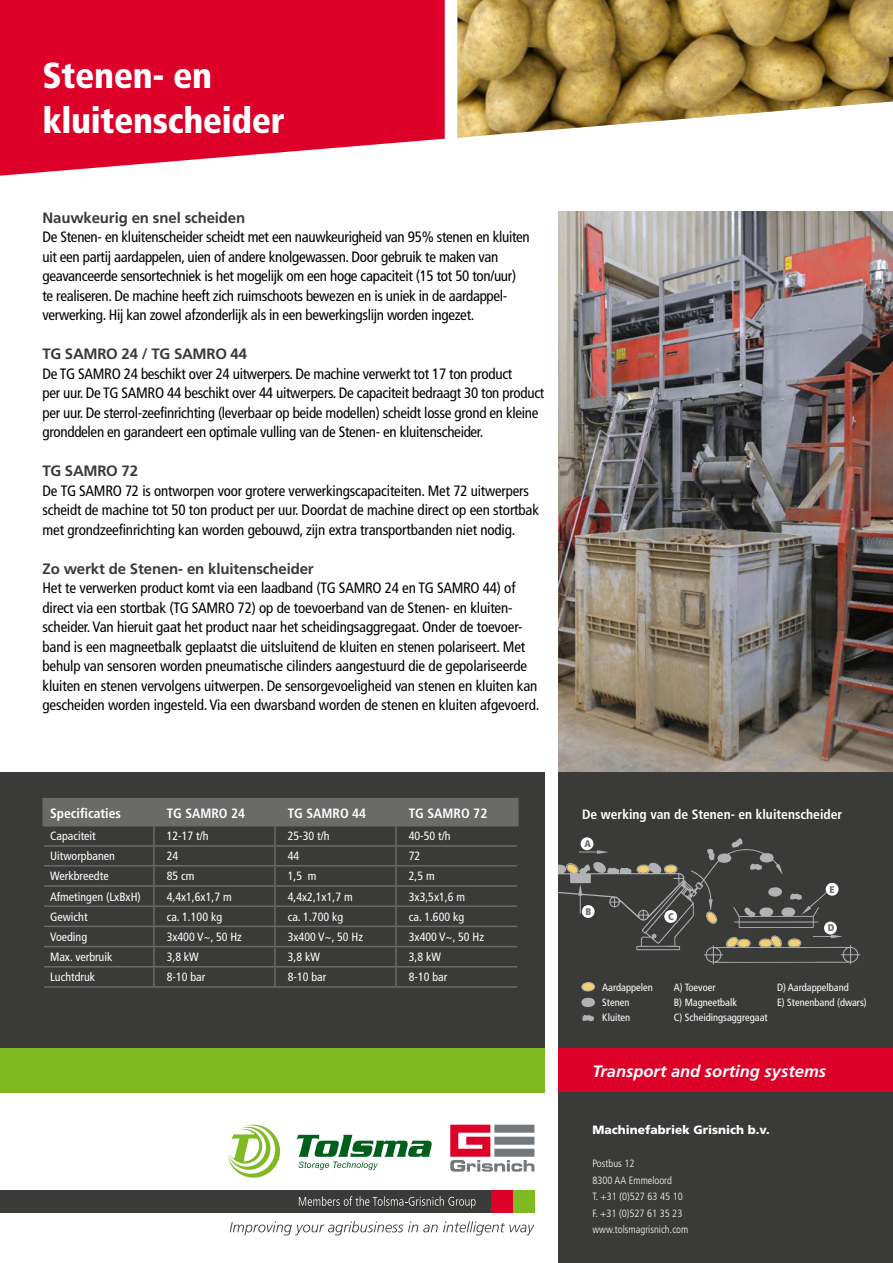
<style>
.page{position:relative;width:893px;height:1263px;background:#fff}
.page>*{position:absolute;margin:0;border:0;box-sizing:border-box;transform-origin:0 0}
.t1{font:900 condensed 36px/45px "Frutiger";letter-spacing:-.01em;color:#fff}
.t2{font:italic 700 16.5px "Frutiger";color:#fff}
.Platte_tekst{font:condensed 15px/19.5px "Frutiger";letter-spacing:-.01em;color:#000}
.Platte_tekst-2{font:700 15px "Frutiger";letter-spacing:-.01em;color:#3a3a39}
.t3{font:700 condensed 13.5px "Frutiger";color:#fff}
.t4{font:condensed 12px "Frutiger";color:#fff}
.t5{font:900 12px "Frutiger";color:#fff}
.t6{font:condensed 10.5px "Frutiger";color:#fff}
.t7{font:300 condensed 10.5px "Frutiger";color:#fff}
.t8{font:900 condensed 9.6px "Frutiger";color:#6e6e6e}
</style>
<div class="page">
<div style="left:0;top:772px;width:558px;height:306px;background:#3a3a39"></div>
<div style="left:558px;top:771px;width:335px;height:278px;background:#3a3a39"></div>
<div style="left:558px;top:1049px;width:335px;height:44px;background:#dd0028"></div>
<div style="left:0;top:1049px;width:545px;height:44px;background:#7fba23"></div>
<img style="left:558px;top:211px;width:335px;height:560px">
<svg style="left:0;top:0;width:445px;height:176px;background:#e01b3f"></svg>
<img style="left:457px;top:0;width:436px;height:138px">
<div style="left:549px;top:1093px;width:344px;height:170px;background:#3a3a39"></div>
<hr style="left:43px;top:798px;width:111px;height:3px;background:#6a6a69">
<hr style="left:43px;top:801px;width:3px;height:24px;background:#6a6a69">
<hr style="left:154px;top:798px;width:121px;height:3px;background:#6a6a69">
<hr style="left:275px;top:798px;width:121px;height:3px;background:#6a6a69">
<hr style="left:396px;top:798px;width:123px;height:3px;background:#6a6a69">
<hr style="left:516px;top:801px;width:3px;height:24px;background:#6a6a69">
<hr style="left:43px;top:825px;width:111px;height:1px;background:#6a6a69">
<hr style="left:396px;top:825px;width:123px;height:1px;background:#6a6a69">
<svg style="left:44px;top:801px;width:473px;height:185px"></svg>
<hr style="left:44px;top:986px;width:110px;height:2px;background:#6a6a69">
<hr style="left:154px;top:986px;width:121px;height:2px;background:#6a6a69">
<hr style="left:275px;top:986px;width:121px;height:2px;background:#6a6a69">
<hr style="left:396px;top:986px;width:121px;height:2px;background:#6a6a69">
<svg style="left:297px;top:1135px;width:135px;height:35px"></svg>
<svg style="left:227px;top:1125px;width:53px;height:52px"></svg>
<div style="left:491px;top:1191px;width:22px;height:22px;background:#dd0028"></div>
<div style="left:513px;top:1191px;width:21px;height:22px;background:#7fba23"></div>
<div style="left:0;top:1191px;width:491px;height:22px;background:#3a3a39"></div>
<svg style="left:299px;top:1196px;width:177px;height:12px"></svg>
<svg style="left:450px;top:1125px;width:84px;height:47px"></svg>
<svg style="left:230px;top:1221px;width:304px;height:14px"></svg>
<div style="left:545px;top:754px;width:13px;height:509px;background:#fff"></div>
<svg style="left:581px;top:982px;width:14px;height:25px"></svg>
<svg style="left:582px;top:1015px;width:12px;height:6px"></svg>
<svg style="left:558px;top:838px;width:302px;height:127px"></svg>
<div style="left:826px;top:883px;width:12px;height:13px;background:#fff;border-radius:50%"></div>
<div style="left:824px;top:922px;width:13px;height:12px;background:#fff;border-radius:50%"></div>
<div style="left:664px;top:910px;width:13px;height:13px;background:#fff;border-radius:50%"></div>
<div style="left:582px;top:905px;width:13px;height:13px;background:#fff;border-radius:50%"></div>
<div style="left:581px;top:837px;width:12px;height:13px;background:#fff;border-radius:50%"></div>
<p class="t1" style="left:43px;top:53px;width:244px">Stenen- en kluitenscheider</p>
<p class="Platte_tekst-2" style="left:43px;top:209px;width:204px">Nauwkeurig en snel scheiden</p>
<p class="Platte_tekst" style="left:43px;top:227px;width:489px">De Stenen- en kluitenscheider scheidt met een nauwkeurigheid van 95% stenen en kluiten uit een partij aardappelen, uien of andere knolgewassen. Door gebruik te maken van geavanceerde sensortechniek is het mogelijk om een hoge capaciteit (15 tot 50 ton/uur) te realiseren. De machine heeft zich ruimschoots bewezen en is uniek in de aardappel&shy;verwerking. Hij kan zowel afzonderlijk als in een bewerkingslijn worden ingezet.</p>
<p class="Platte_tekst-2" style="left:43px;top:345px;width:206px">TG SAMRO 24 / TG SAMRO 44</p>
<p class="Platte_tekst" style="left:43px;top:364px;width:503px">De TG SAMRO 24 beschikt over 24 uitwerpers. De machine verwerkt tot 17 ton product<br>per uur. De TG SAMRO 44 beschikt over 44 uitwerpers. De capaciteit bedraagt 30 ton product per uur. De sterrol-zeefinrichting (leverbaar op beide modellen) scheidt losse grond en kleine gronddelen en garandeert een optimale vulling van de Stenen- en kluitenscheider.</p>
<p class="Platte_tekst-2" style="left:43px;top:462px;width:97px">TG SAMRO 72</p>
<p class="Platte_tekst" style="left:43px;top:481px;width:498px">De TG SAMRO 72 is ontworpen voor grotere verwerkingscapaciteiten. Met 72 uitwerpers scheidt de machine tot 50 ton product per uur. Doordat de machine direct op een stortbak met grondzeefinrichting kan worden gebouwd, zijn extra transportbanden niet nodig.</p>
<p class="Platte_tekst-2" style="left:43px;top:560px;width:273px">Zo werkt de Stenen- en kluitenscheider</p>
<p class="Platte_tekst" style="left:43px;top:578px;width:498px">Het te verwerken product komt via een laadband (TG SAMRO 24 en TG SAMRO 44) of direct via een stortbak (TG SAMRO 72) op de toevoerband van de Stenen- en kluiten&shy;scheider. Van hieruit gaat het product naar het scheidingsaggregaat. Onder de toevoer&shy;band is een magneetbalk geplaatst die uitsluitend de kluiten en stenen polariseert. Met behulp van sensoren worden pneumatische cilinders aangestuurd die de gepolariseerde kluiten en stenen vervolgens uitwerpen. De sensorgevoeligheid van stenen en kluiten kan gescheiden worden ingesteld. Via een dwarsband worden de stenen en kluiten afgevoerd.</p>
<p class="t3" style="left:50px;top:805px;width:73px">Specificaties</p>
<p class="t3" style="left:167px;top:805px;width:80px">TG SAMRO 24</p>
<p class="t3" style="left:288px;top:805px;width:80px">TG SAMRO 44</p>
<p class="t3" style="left:409px;top:805px;width:80px">TG SAMRO 72</p>
<p class="t4" style="left:50px;top:829px;width:47px">Capaciteit</p>
<p class="t4" style="left:167px;top:829px;width:43px">12-17 t/h</p>
<p class="t4" style="left:288px;top:829px;width:43px">25-30 t/h</p>
<p class="t4" style="left:409px;top:829px;width:43px">40-50 t/h</p>
<p class="t4" style="left:50px;top:849px;width:66px">Uitworpbanen</p>
<p class="t4" style="left:167px;top:849px;width:13px">24</p>
<p class="t4" style="left:288px;top:849px;width:13px">44</p>
<p class="t4" style="left:409px;top:849px;width:13px">72</p>
<p class="t4" style="left:50px;top:869px;width:60px">Werkbreedte</p>
<p class="t4" style="left:167px;top:869px;width:29px">85 cm</p>
<p class="t4" style="left:288px;top:869px;width:30px">1,5 m</p>
<p class="t4" style="left:409px;top:869px;width:27px">2,5 m</p>
<p class="t4" style="left:50px;top:889px;width:92px">Afmetingen (LxBxH)</p>
<p class="t4" style="left:167px;top:889px;width:66px">4,4x1,6x1,7 m</p>
<p class="t4" style="left:288px;top:889px;width:66px">4,4x2,1x1,7 m</p>
<p class="t4" style="left:409px;top:889px;width:58px">3x3,5x1,6 m</p>
<p class="t4" style="left:50px;top:910px;width:39px">Gewicht</p>
<p class="t4" style="left:167px;top:910px;width:57px">ca. 1.100 kg</p>
<p class="t4" style="left:288px;top:910px;width:57px">ca. 1.700 kg</p>
<p class="t4" style="left:409px;top:910px;width:57px">ca. 1.600 kg</p>
<p class="t4" style="left:50px;top:930px;width:39px">Voeding</p>
<p class="t4" style="left:167px;top:930px;width:77px">3x400 V~, 50 Hz</p>
<p class="t4" style="left:288px;top:930px;width:77px">3x400 V~, 50 Hz</p>
<p class="t4" style="left:409px;top:930px;width:77px">3x400 V~, 50 Hz</p>
<p class="t4" style="left:50px;top:950px;width:64px">Max. verbruik</p>
<p class="t4" style="left:167px;top:950px;width:34px">3,8 kW</p>
<p class="t4" style="left:288px;top:950px;width:34px">3,8 kW</p>
<p class="t4" style="left:409px;top:950px;width:34px">3,8 kW</p>
<p class="t4" style="left:50px;top:970px;width:47px">Luchtdruk</p>
<p class="t4" style="left:167px;top:970px;width:40px">8-10 bar</p>
<p class="t4" style="left:288px;top:970px;width:40px">8-10 bar</p>
<p class="t4" style="left:409px;top:970px;width:40px">8-10 bar</p>
<p class="t3" style="left:582px;top:806px;width:262px">De werking van de Stenen- en kluitenscheider</p>
<p class="t8" style="left:584px;top:838px;width:8px">A</p>
<p class="t8" style="left:585px;top:906px;width:7px">B</p>
<p class="t8" style="left:668px;top:910px;width:7px">C</p>
<p class="t8" style="left:829px;top:883px;width:7px">E</p>
<p class="t8" style="left:828px;top:922px;width:8px">D</p>
<p class="t6" style="left:602px;top:981px;width:52px">Aardappelen</p>
<p class="t6" style="left:602px;top:996px;width:29px">Stenen</p>
<p class="t6" style="left:602px;top:1011px;width:30px">Kluiten</p>
<p class="t6" style="left:674px;top:981px;width:43px">A) Toevoer</p>
<p class="t6" style="left:674px;top:996px;width:65px">B) Magneetbalk</p>
<p class="t6" style="left:674px;top:1011px;width:95px">C) Scheidingsaggregaat</p>
<p class="t6" style="left:777px;top:981px;width:73px">D) Aardappelband</p>
<p class="t6" style="left:777px;top:996px;width:91px">E) Stenenband (dwars)</p>
<p class="t2" style="left:592px;top:1061px;width:235px">Transport and sorting systems</p>
<p class="t5" style="left:592px;top:1123px;width:179px">Machinefabriek Grisnich b.v.</p>
<p class="t7" style="left:592px;top:1157px;width:43px">Postbus 12</p>
<p class="t7" style="left:592px;top:1174px;width:81px">8300 AA Emmeloord</p>
<p class="t7" style="left:592px;top:1190px;width:92px">T. +31 (0)527 63 45 10</p>
<p class="t7" style="left:592px;top:1207px;width:91px">F. +31 (0)527 61 35 23</p>
<p class="t7" style="left:592px;top:1223px;width:97px">www.tolsmagrisnich.com</p>
</div>
